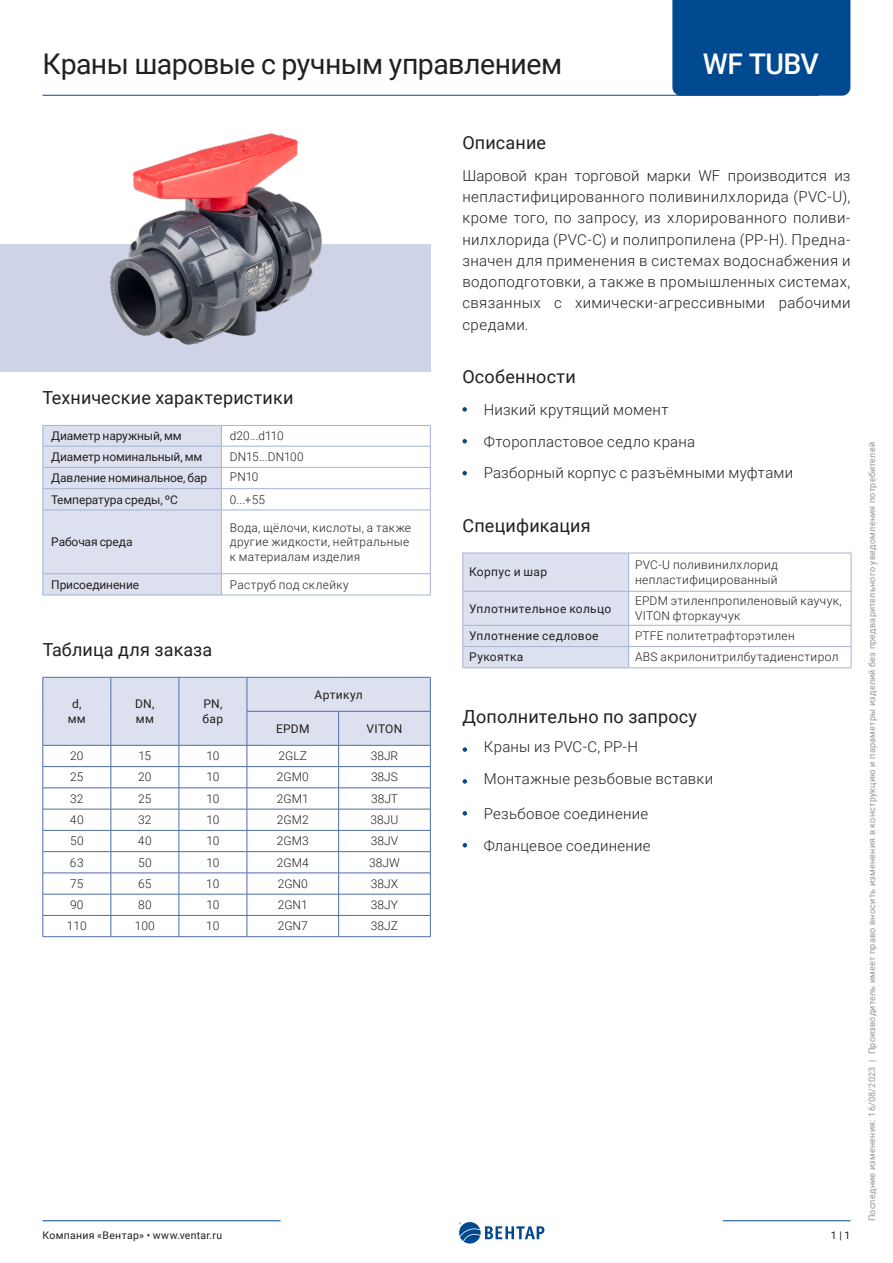
<style>
.page{position:relative;width:893px;height:1263px;background:#fff}
.page>*{position:absolute;margin:0;border:0;box-sizing:border-box;transform-origin:0 0}
.t1{font:28.5px "Roboto";letter-spacing:-.02em;color:#231f20}
.t2{font:500 28.5px "Roboto";letter-spacing:-.02em;color:#fff}
.t3{font:18px "Roboto";letter-spacing:.01em;color:#231f20}
.t4{font:300 15px/21.3px "Roboto";letter-spacing:.02em;color:#231f20;text-align:justify}
.t5{font:300 12px/14.4px "Roboto";letter-spacing:.025em;color:#231f20}
.t6{font:12px "Roboto";letter-spacing:-.005em;color:#231f20}
.t7{font:12px "Roboto";letter-spacing:.03em;color:#231f20}
.t8{font:12px "Roboto";letter-spacing:.025em;color:#231f20}
.t9{font:300 12px "Roboto";letter-spacing:-.005em;color:#231f20}
.t10{font:10.5px "Roboto";letter-spacing:.03em;color:#231f20}
.t11{font:9px "Roboto";letter-spacing:.025em;color:#939598}
</style>
<div class="page">
<svg style="left:459px;top:1222px;width:85px;height:21px"></svg>
<div style="left:0;top:244px;width:431px;height:128px;background:#ced3e7"></div>
<hr style="left:43px;top:95px;width:776px;height:1px;background:#014990">
<div style="left:672px;top:0;width:178px;height:96px;background:#014990"></div>
<hr style="left:43px;top:1220px;width:238px;height:1px;background:#014990">
<hr style="left:723px;top:1220px;width:127px;height:1px;background:#014990">
<svg style="left:43px;top:678px;width:388px;height:258px"></svg>
<hr style="left:43px;top:936px;width:68px;height:1px;background:#4d6ca8">
<hr style="left:111px;top:936px;width:68px;height:1px;background:#4d6ca8">
<hr style="left:179px;top:936px;width:68px;height:1px;background:#4d6ca8">
<hr style="left:247px;top:936px;width:92px;height:1px;background:#4d6ca8">
<hr style="left:339px;top:936px;width:92px;height:1px;background:#4d6ca8">
<hr style="left:43px;top:677px;width:68px;height:1px;background:#4d6ca8">
<hr style="left:111px;top:677px;width:68px;height:1px;background:#4d6ca8">
<hr style="left:179px;top:677px;width:68px;height:1px;background:#4d6ca8">
<hr style="left:247px;top:677px;width:92px;height:1px;background:#4d6ca8">
<hr style="left:339px;top:677px;width:92px;height:1px;background:#4d6ca8">
<svg style="left:462px;top:407px;width:5px;height:5px"></svg>
<svg style="left:462px;top:439px;width:5px;height:4px"></svg>
<svg style="left:462px;top:471px;width:5px;height:4px"></svg>
<hr style="left:629px;top:553px;width:222px;height:1px;background:#a5b2d4">
<hr style="left:851px;top:553px;width:1px;height:38px;background:#a5b2d4">
<hr style="left:629px;top:591px;width:222px;height:1px;background:#a5b2d4">
<hr style="left:851px;top:591px;width:1px;height:34px;background:#a5b2d4">
<hr style="left:629px;top:625px;width:222px;height:1px;background:#a5b2d4">
<hr style="left:629px;top:646px;width:222px;height:1px;background:#a5b2d4">
<div style="left:462px;top:553px;width:167px;height:115px;background:#dde1ef"></div>
<svg style="left:851px;top:625px;width:1px;height:43px"></svg>
<hr style="left:463px;top:667px;width:166px;height:1px;background:#a5b2d4">
<hr style="left:629px;top:667px;width:222px;height:1px;background:#a5b2d4">
<svg style="left:463px;top:747px;width:4px;height:5px"></svg>
<svg style="left:463px;top:779px;width:4px;height:5px"></svg>
<svg style="left:463px;top:811px;width:4px;height:5px"></svg>
<svg style="left:463px;top:843px;width:4px;height:4px"></svg>
<hr style="left:221px;top:425px;width:210px;height:1px;background:#a5b2d4">
<hr style="left:221px;top:446px;width:210px;height:1px;background:#a5b2d4">
<hr style="left:221px;top:467px;width:210px;height:1px;background:#a5b2d4">
<hr style="left:221px;top:488px;width:210px;height:1px;background:#a5b2d4">
<svg style="left:430px;top:426px;width:1px;height:84px"></svg>
<hr style="left:221px;top:510px;width:210px;height:1px;background:#a5b2d4">
<hr style="left:430px;top:510px;width:1px;height:63px;background:#a5b2d4">
<hr style="left:221px;top:573px;width:210px;height:1px;background:#a5b2d4">
<svg style="left:43px;top:425px;width:179px;height:170px;background:#dadeed"></svg>
<svg style="left:430px;top:574px;width:1px;height:21px"></svg>
<hr style="left:43px;top:595px;width:178px;height:1px;background:#a5b2d4">
<hr style="left:221px;top:595px;width:210px;height:1px;background:#a5b2d4">
<img style="left:110px;top:133px;width:212px;height:212px">
<h1 class="t1" style="left:43px;top:44px;width:521px">Краны шаровые с ручным управлением</h1>
<h1 class="t2" style="left:703px;top:44px;width:117px">WF TUBV</h1>
<p class="t3" style="left:43px;top:385px;width:252px">Технические характеристики</p>
<p class="t6" style="left:51px;top:427px;width:132px">Диаметр наружный, мм</p>
<p class="t5" style="left:230px;top:428px;width:55px">d20...d110</p>
<p class="t6" style="left:51px;top:448px;width:153px">Диаметр номинальный, мм</p>
<p class="t9" style="left:230px;top:448px;width:75px">DN15...DN100</p>
<p class="t6" style="left:51px;top:470px;width:157px">Давление номинальное, бар</p>
<p class="t5" style="left:230px;top:469px;width:30px">PN10</p>
<p class="t6" style="left:51px;top:491px;width:128px">Температура среды, ºC</p>
<p class="t5" style="left:230px;top:492px;width:37px">0...+55</p>
<p class="t6" style="left:51px;top:533px;width:83px">Рабочая среда</p>
<p class="t5" style="left:230px;top:520px;width:183px">Вода, щёлочи, кислоты, а также другие жидкости, нейтральные к материалам изделия</p>
<p class="t6" style="left:51px;top:576px;width:89px">Присоединение</p>
<p class="t5" style="left:230px;top:577px;width:120px">Раструб под склейку</p>
<p class="t3" style="left:43px;top:637px;width:171px">Таблица для заказа</p>
<p class="t6" style="left:72px;top:696px;width:11px">d,</p>
<p class="t6" style="left:68px;top:710px;width:20px">мм</p>
<p class="t6" style="left:135px;top:696px;width:21px">DN,</p>
<p class="t6" style="left:136px;top:710px;width:20px">мм</p>
<p class="t6" style="left:203px;top:696px;width:21px">PN,</p>
<p class="t6" style="left:203px;top:710px;width:22px">бар</p>
<p class="t8" style="left:314px;top:686px;width:50px">Артикул</p>
<p class="t6" style="left:276px;top:720px;width:35px">EPDM</p>
<p class="t6" style="left:367px;top:720px;width:37px">VITON</p>
<p class="t5" style="left:70px;top:748px;width:15px">20</p>
<p class="t5" style="left:139px;top:748px;width:14px">15</p>
<p class="t5" style="left:206px;top:748px;width:14px">10</p>
<p class="t5" style="left:279px;top:748px;width:30px">2GLZ</p>
<p class="t5" style="left:371px;top:748px;width:29px">38JR</p>
<p class="t5" style="left:70px;top:769px;width:15px">25</p>
<p class="t5" style="left:138px;top:769px;width:15px">20</p>
<p class="t5" style="left:206px;top:769px;width:14px">10</p>
<p class="t5" style="left:277px;top:769px;width:33px">2GM0</p>
<p class="t5" style="left:371px;top:769px;width:28px">38JS</p>
<p class="t5" style="left:70px;top:791px;width:15px">32</p>
<p class="t5" style="left:138px;top:791px;width:15px">25</p>
<p class="t5" style="left:206px;top:791px;width:14px">10</p>
<p class="t5" style="left:277px;top:791px;width:33px">2GM1</p>
<p class="t5" style="left:371px;top:791px;width:29px">38JT</p>
<p class="t5" style="left:70px;top:812px;width:15px">40</p>
<p class="t5" style="left:138px;top:812px;width:15px">32</p>
<p class="t5" style="left:206px;top:812px;width:14px">10</p>
<p class="t5" style="left:277px;top:812px;width:33px">2GM2</p>
<p class="t5" style="left:371px;top:812px;width:29px">38JU</p>
<p class="t5" style="left:70px;top:833px;width:15px">50</p>
<p class="t5" style="left:138px;top:833px;width:15px">40</p>
<p class="t5" style="left:206px;top:833px;width:14px">10</p>
<p class="t5" style="left:277px;top:833px;width:33px">2GM3</p>
<p class="t5" style="left:371px;top:833px;width:29px">38JV</p>
<p class="t5" style="left:70px;top:855px;width:15px">63</p>
<p class="t5" style="left:138px;top:855px;width:15px">50</p>
<p class="t5" style="left:206px;top:855px;width:14px">10</p>
<p class="t5" style="left:277px;top:855px;width:33px">2GM4</p>
<p class="t5" style="left:369px;top:855px;width:32px">38JW</p>
<p class="t5" style="left:70px;top:876px;width:15px">75</p>
<p class="t5" style="left:138px;top:876px;width:15px">65</p>
<p class="t5" style="left:206px;top:876px;width:15px">10</p>
<p class="t5" style="left:278px;top:876px;width:32px">2GN0</p>
<p class="t5" style="left:371px;top:876px;width:29px">38JX</p>
<p class="t5" style="left:70px;top:897px;width:15px">90</p>
<p class="t5" style="left:138px;top:897px;width:15px">80</p>
<p class="t5" style="left:206px;top:897px;width:14px">10</p>
<p class="t5" style="left:278px;top:897px;width:32px">2GN1</p>
<p class="t5" style="left:371px;top:897px;width:29px">38JY</p>
<p class="t5" style="left:67px;top:918px;width:21px">110</p>
<p class="t5" style="left:135px;top:918px;width:21px">100</p>
<p class="t5" style="left:206px;top:918px;width:15px">10</p>
<p class="t5" style="left:278px;top:918px;width:32px">2GN7</p>
<p class="t5" style="left:371px;top:918px;width:29px">38JZ</p>
<p class="t10" style="left:43px;top:1228px;width:181px">Компания «Вентар» • www.ventar.ru</p>
<p class="t3" style="left:462px;top:130px;width:85px">Описание</p>
<p class="t4" style="left:462px;top:164px;width:390px">Шаровой кран торговой марки WF производится из непластифицированного поливинилхлорида (PVC-U), кроме того, по запросу, из хлорированного поливи&shy;нилхлорида (PVC-C) и полипропилена (PP-H). Предна&shy;значен для применения в системах водоснабжения и водоподготовки, а также в промышленных системах, связанных с химически-агрессивными рабочими средами.</p>
<p class="t3" style="left:462px;top:364px;width:115px">Особенности</p>
<p class="t4" style="left:484px;top:398px;width:186px">Низкий крутящий момент</p>
<p class="t4" style="left:484px;top:430px;width:213px">Фторопластовое седло крана</p>
<p class="t4" style="left:484px;top:462px;width:311px">Разборный корпус с разъёмными муфтами</p>
<p class="t3" style="left:463px;top:512px;width:130px">Cпецификация</p>
<p class="t7" style="left:469px;top:564px;width:80px">Корпус и шар</p>
<p class="t5" style="left:635px;top:557px;width:145px">PVC-U поливинилхлорид непластифицированный</p>
<p class="t8" style="left:469px;top:600px;width:144px">Уплотнительное кольцо</p>
<p class="t5" style="left:635px;top:593px;width:208px">EPDM этиленпропиленовый каучук,</p>
<p class="t5" style="left:635px;top:608px;width:107px">VITON фторкаучук</p>
<p class="t7" style="left:469px;top:627px;width:131px">Уплотнение седловое</p>
<p class="t5" style="left:635px;top:628px;width:161px">PTFE политетрафторэтилен</p>
<p class="t7" style="left:469px;top:649px;width:56px">Рукоятка</p>
<p class="t5" style="left:635px;top:649px;width:205px">ABS акрилонитрилбутадиенстирол</p>
<p class="t3" style="left:463px;top:704px;width:236px">Дополнительно по запросу</p>
<p class="t4" style="left:484px;top:735px;width:156px">Краны из PVC-C, PP-H</p>
<p class="t4" style="left:484px;top:767px;width:231px">Монтажные резьбовые вставки</p>
<p class="t4" style="left:484px;top:802px;width:166px">Резьбовое соединение</p>
<p class="t4" style="left:484px;top:834px;width:168px">Фланцевое соединение</p>
<p class="t10" style="left:831px;top:1228px;width:21px">1 | 1</p>
<p class="t11" style="left:866px;top:1221px;width:781px;rotate:-90deg">Последние изменения: 16/08/2023 | Производитель имеет право вносить изменения в конструкцию и параметры изделий без предварительного уведомления потребителей</p>
</div>
